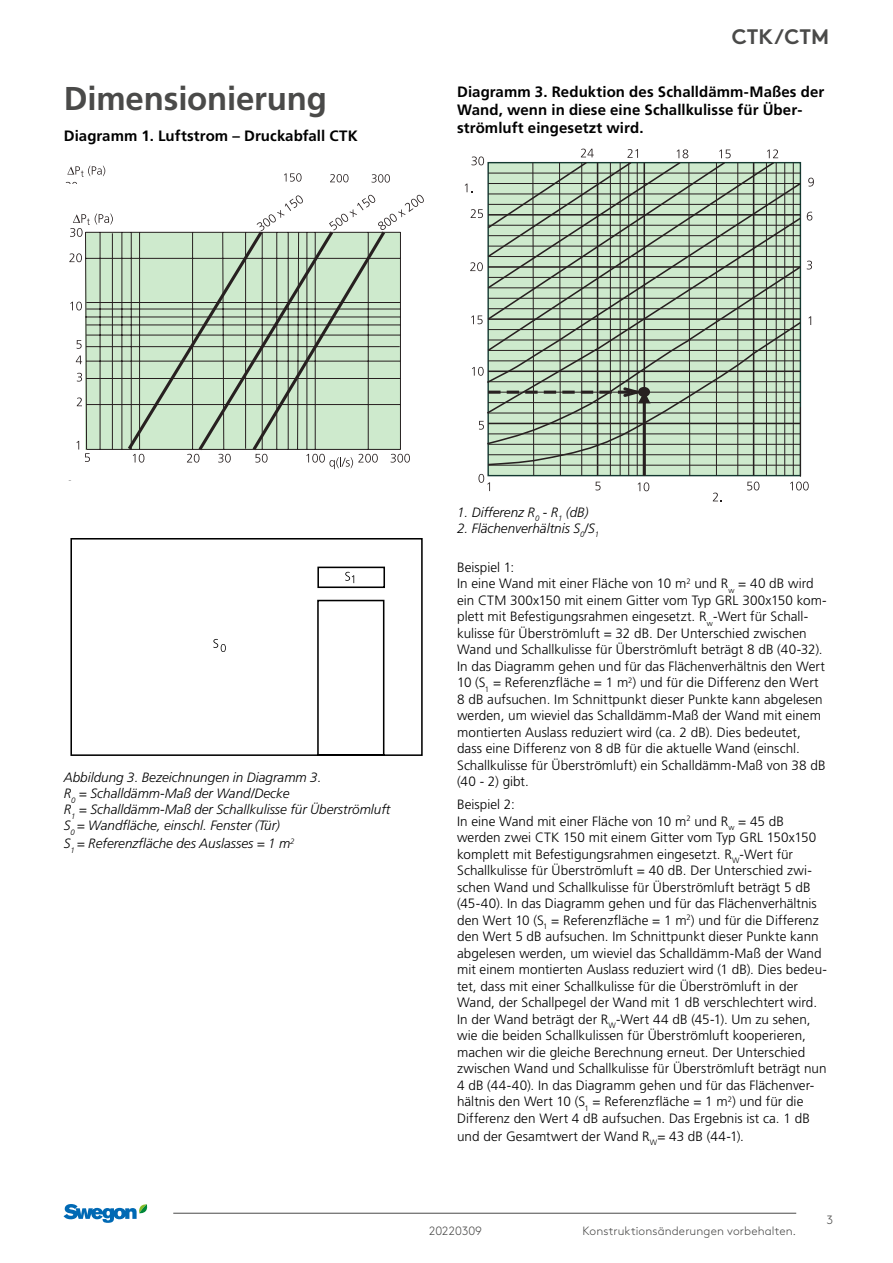
<style>
.page{position:relative;width:893px;height:1263px;background:#fff}
.page>*{position:absolute;margin:0;border:0;box-sizing:border-box;transform-origin:0 0}
.t1{font:700 33px "Frutiger LT Pro";letter-spacing:-.005em;color:#4a4a49}
.t2{font:700 21px "Swegon Brown";color:#4a4a49}
.t3{font:700 15px/18px "Frutiger LT Pro";letter-spacing:.005em;color:#000}
.t4{font:300 13.5px/16.5px "Frutiger LT Pro";letter-spacing:.005em;color:#000}
.t5{font:italic 300 13.5px/16.2px "Frutiger LT Pro";color:#000}
.t6{font:300 12px "Swegon Brown";letter-spacing:.01em;color:#4a4a49}
.t7{font:300 12px "Swegon Brown";letter-spacing:-.02em;color:#4a4a49}
</style>
<div class="page">
<hr style="left:173px;top:1213px;width:623px;height:1px;background:#4a4a49">
<svg style="left:64px;top:1204px;width:84px;height:19px"></svg>
<hr style="left:753px;top:163px;width:1px;height:313px;background:#272020">
<hr style="left:766px;top:163px;width:1px;height:313px;background:#272020">
<hr style="left:776px;top:163px;width:1px;height:313px;background:#272020">
<hr style="left:784px;top:163px;width:1px;height:313px;background:#272020">
<hr style="left:793px;top:163px;width:1px;height:313px;background:#272020">
<hr style="left:800px;top:407px;width:1px;height:70px;background:#272020">
<svg style="left:651px;top:161px;width:151px;height:305px;background:#a2b5a0"></svg>
<svg style="left:747px;top:482px;width:12px;height:8px"></svg>
<svg style="left:790px;top:482px;width:19px;height:8px"></svg>
<svg style="left:677px;top:149px;width:61px;height:327px;background:#b2c7b0"></svg>
<svg style="left:767px;top:149px;width:11px;height:9px"></svg>
<svg style="left:808px;top:178px;width:6px;height:9px"></svg>
<svg style="left:807px;top:212px;width:5px;height:9px"></svg>
<svg style="left:807px;top:261px;width:5px;height:8px"></svg>
<svg style="left:808px;top:316px;width:3px;height:9px"></svg>
<svg style="left:465px;top:149px;width:186px;height:342px"></svg>
<svg style="left:713px;top:493px;width:8px;height:8px"></svg>
<svg style="left:284px;top:173px;width:18px;height:9px"></svg>
<svg style="left:330px;top:174px;width:18px;height:8px"></svg>
<svg style="left:371px;top:174px;width:19px;height:9px"></svg>
<svg style="left:65px;top:166px;width:40px;height:18px"></svg>
<svg style="left:85px;top:231px;width:316px;height:219px;background:#b9d0b7"></svg>
<svg style="left:125px;top:230px;width:263px;height:224px;background:#b9cfb7"></svg>
<hr style="left:112px;top:233px;width:1px;height:217px;background:#272020">
<svg style="left:69px;top:253px;width:13px;height:9px"></svg>
<svg style="left:70px;top:301px;width:12px;height:10px"></svg>
<svg style="left:75px;top:340px;width:7px;height:24px"></svg>
<svg style="left:76px;top:373px;width:12px;height:33px"></svg>
<svg style="left:85px;top:453px;width:5px;height:9px"></svg>
<svg style="left:133px;top:454px;width:11px;height:9px"></svg>
<svg style="left:187px;top:454px;width:12px;height:9px"></svg>
<svg style="left:218px;top:454px;width:13px;height:9px"></svg>
<svg style="left:255px;top:454px;width:13px;height:9px"></svg>
<svg style="left:391px;top:454px;width:19px;height:9px"></svg>
<svg style="left:306px;top:454px;width:72px;height:15px"></svg>
<svg style="left:70px;top:213px;width:43px;height:24px"></svg>
<svg style="left:257px;top:195px;width:47px;height:36px"></svg>
<svg style="left:329px;top:194px;width:95px;height:36px"></svg>
<svg style="left:70px;top:538px;width:353px;height:218px"></svg>
<svg style="left:345px;top:572px;width:9px;height:11px"></svg>
<svg style="left:213px;top:639px;width:13px;height:13px"></svg>
<h1 class="t1" style="left:64px;top:79px;width:265px">Dimensionierung</h1>
<p class="t3" style="left:64px;top:127px;width:295px">Diagramm 1. Luftstrom – Druckabfall CTK</p>
<h2 class="t2" style="left:732px;top:20px;width:99px">CTK/CTM</h2>
<p class="t3" style="left:457px;top:82px;width:369px">Diagramm 3. Reduktion des Schalldämm-Maßes der<br>Wand, wenn in diese eine Schallkulisse für Über&shy;strömluft eingesetzt wird.</p>
<p class="t5" style="left:64px;top:769px;width:328px">Abbildung 3. Bezeichnungen in Diagramm 3.<br>R<sub>0</sub> = Schalldämm-Maß der Wand/Decke<br>R<sub>1</sub> = Schalldämm-Maß der Schallkulisse für Überströmluft S<sub>0</sub> = Wandfläche, einschl. Fenster (Tür)</p>
<p class="t5" style="left:64px;top:836px;width:232px">S<sub>1</sub> = Referenzfläche des Auslasses = 1 m<sup>2</sup></p>
<p class="t5" style="left:457px;top:504px;width:133px">1. Differenz R<sub>0</sub> - R<sub>1</sub> (dB)</p>
<p class="t5" style="left:457px;top:520px;width:144px">2. Flächenverhältnis S<sub>0</sub>/S<sub>1</sub></p>
<p class="t4" style="left:457px;top:559px;width:371px">Beispiel 1:<br>In eine Wand mit einer Fläche von 10 m<sup>2</sup> und R<sub>w</sub> = 40 dB wird ein CTM 300x150 mit einem Gitter vom Typ GRL 300x150 kom&shy;plett mit Befestigungsrahmen eingesetzt. R<sub>w</sub>-Wert für Schall&shy;kulisse für Überströmluft = 32 dB. Der Unterschied zwischen Wand und Schallkulisse für Überströmluft beträgt 8 dB (40-32).<br>In das Diagramm gehen und für das Flächenverhältnis den Wert 10 (S<sub>1</sub> = Referenzfläche = 1 m<sup>2</sup>) und für die Differenz den Wert 8 dB aufsuchen. Im Schnittpunkt dieser Punkte kann abgelesen werden, um wieviel das Schalldämm-Maß der Wand mit einem montierten Auslass reduziert wird (ca. 2 dB). Dies bedeutet, dass eine Differenz von 8 dB für die aktuelle Wand (einschl.<br>Schallkulisse für Überströmluft) ein Schalldämm-Maß von 38 dB (40 - 2) gibt.</p>
<p class="t4" style="left:457px;top:796px;width:371px">Beispiel 2:<br>In eine Wand mit einer Fläche von 10 m<sup>2</sup> und R<sub>w</sub> = 45 dB werden zwei CTK 150 mit einem Gitter vom Typ GRL 150x150 komplett mit Befestigungsrahmen eingesetzt. R<sub>W</sub>-Wert für Schallkulisse für Überströmluft = 40 dB. Der Unterschied zwi&shy;schen Wand und Schallkulisse für Überströmluft beträgt 5 dB (45-40). In das Diagramm gehen und für das Flächenverhältnis den Wert 10 (S<sub>1</sub> = Referenzfläche = 1 m<sup>2</sup>) und für die Differenz den Wert 5 dB aufsuchen. Im Schnittpunkt dieser Punkte kann abgelesen werden, um wieviel das Schalldämm-Maß der Wand mit einem montierten Auslass reduziert wird (1 dB). Dies bedeu&shy;tet, dass mit einer Schallkulisse für die Überströmluft in der Wand, der Schallpegel der Wand mit 1 dB verschlechtert wird.<br>In der Wand beträgt der R<sub>W</sub>-Wert 44 dB (45-1). Um zu sehen, wie die beiden Schallkulissen für Überströmluft kooperieren, machen wir die gleiche Berechnung erneut. Der Unterschied zwischen Wand und Schallkulisse für Überströmluft beträgt nun 4 dB (44-40). In das Diagramm gehen und für das Flächenver&shy;hältnis den Wert 10 (S<sub>1</sub> = Referenzfläche = 1 m<sup>2</sup>) und für die Differenz den Wert 4 dB aufsuchen. Das Ergebnis ist ca. 1 dB</p>
<p class="t4" style="left:457px;top:1128px;width:288px">und der Gesamtwert der Wand R<sub>W</sub>= 43 dB (44-1).</p>
<p class="t7" style="left:429px;top:1221px;width:55px">20220309</p>
<p class="t6" style="left:582px;top:1221px;width:215px">Konstruktionsänderungen vorbehalten.</p>
<p class="t6" style="left:827px;top:1211px;width:8px">3</p>
</div>
